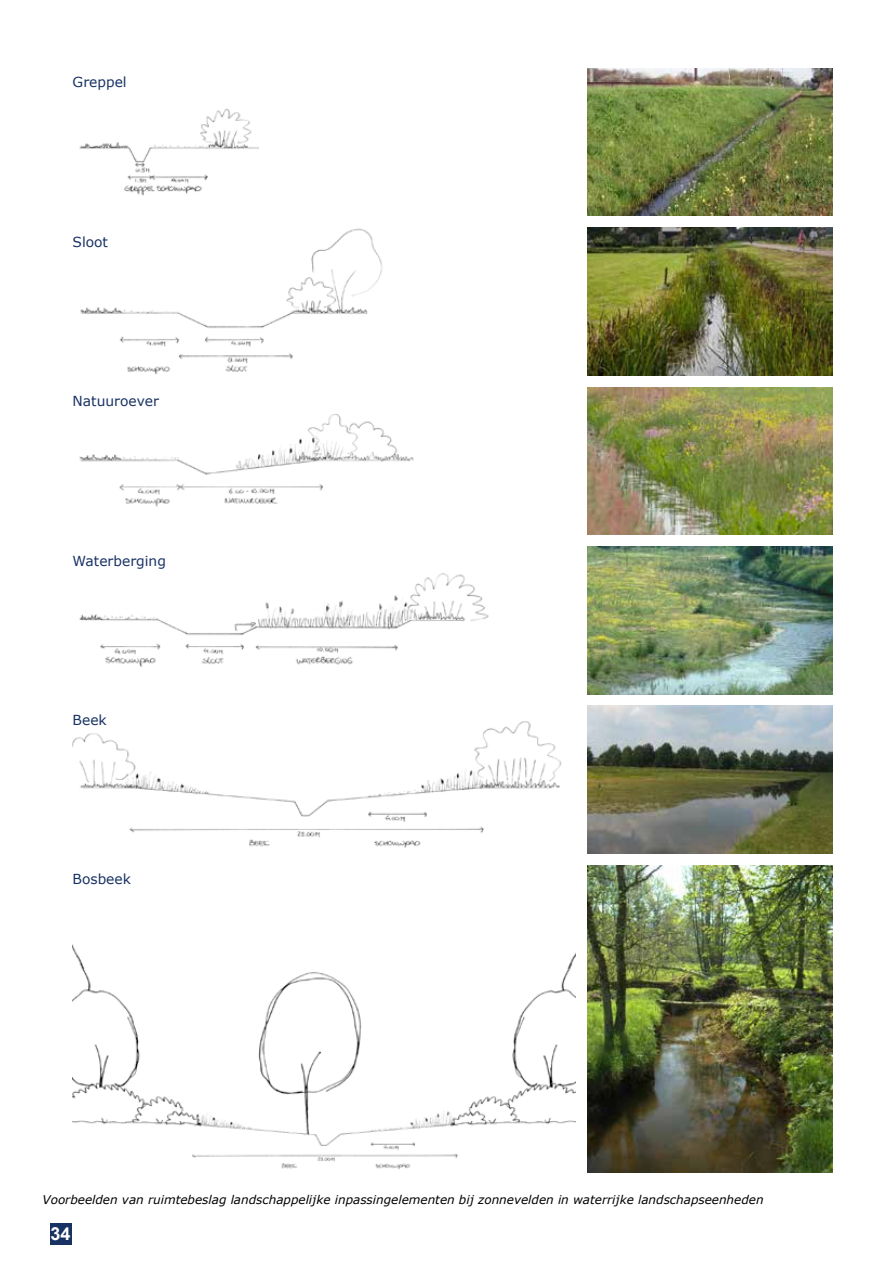
<style>
.page{position:relative;width:893px;height:1263px;background:#fff}
.page>*{position:absolute;margin:0;border:0;box-sizing:border-box;transform-origin:0 0}
.t1{font:700 18px "Arial";color:#fff}
.t2{font:13.8px "Verdana";color:#183263}
.t3{font:italic 12px "Verdana";color:#000}
</style>
<div class="page">
<div style="left:50px;top:1224px;width:21px;height:21px;background:#193264"></div>
<img style="left:73px;top:945px;width:502px;height:225px">
<img style="left:73px;top:721px;width:489px;height:127px">
<img style="left:79px;top:414px;width:335px;height:93px">
<img style="left:80px;top:228px;width:303px;height:147px">
<img style="left:79px;top:108px;width:179px;height:88px">
<img style="left:79px;top:573px;width:410px;height:94px">
<img style="left:587px;top:68px;width:245px;height:148px">
<img style="left:587px;top:228px;width:245px;height:147px">
<img style="left:587px;top:387px;width:245px;height:148px">
<img style="left:587px;top:546px;width:245px;height:148px">
<img style="left:587px;top:706px;width:245px;height:147px">
<img style="left:587px;top:865px;width:245px;height:307px">
<div style="left:73px;top:228px;width:112px;height:31px;background:#fff"></div>
<div style="left:73px;top:387px;width:112px;height:31px;background:#fff"></div>
<div style="left:73px;top:546px;width:112px;height:31px;background:#fff"></div>
<p class="t2" style="left:73px;top:73px;width:56px">Greppel</p>
<p class="t2" style="left:73px;top:232px;width:37px">Sloot</p>
<p class="t2" style="left:73px;top:392px;width:88px">Natuuroever</p>
<p class="t2" style="left:73px;top:551px;width:95px">Waterberging</p>
<p class="t2" style="left:73px;top:710px;width:36px">Beek</p>
<p class="t2" style="left:73px;top:870px;width:60px">Bosbeek</p>
<p class="t3" style="left:43px;top:1191px;width:723px">Voorbeelden van ruimtebeslag landschappelijke inpassingelementen bij zonnevelden in waterrijke landschapseenheden</p>
<h1 class="t1" style="left:51px;top:1221px;width:22px">34</h1>
</div>
